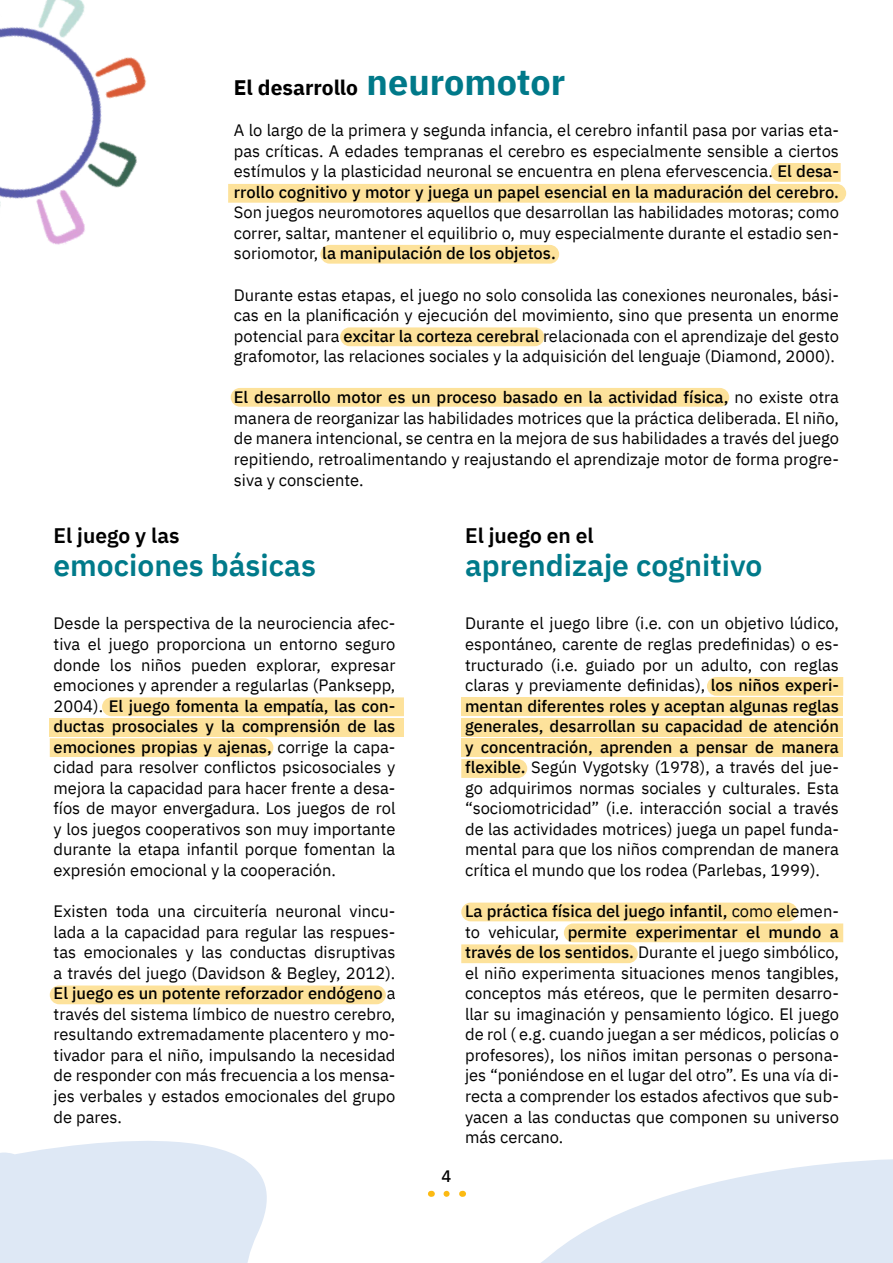
<style>
.page{position:relative;width:893px;height:1263px;background:#fff}
.page>*{position:absolute;margin:0;border:0;box-sizing:border-box;transform-origin:0 0}
.t1{font:600 30px "IBM Plex Sans";color:#007a8a}
.t2{font:700 21px "IBM Plex Sans";color:#000}
.t3{font:600 21px "IBM Plex Sans";color:#000}
.t4{font:16.5px/20.5px "IBM Plex Sans";color:#000;text-align:justify}
.t5{font:500 16.5px "IBM Plex Sans";color:#000}
.s1{font-size:36px;color:#007989}
.s2{font-weight:500}
</style>
<div class="page">
<img style="left:0;top:0;width:147px;height:245px">
<svg style="left:0;top:1141px;width:893px;height:122px;fill:#dee8f5"></svg>
<svg style="left:228px;top:163px;width:618px;height:40px"></svg>
<div style="left:320px;top:245px;width:239px;height:19px;background:#fde29b;border-radius:9px"></div>
<div style="left:340px;top:327px;width:204px;height:19px;background:#fde29b;border-radius:9px"></div>
<div style="left:231px;top:388px;width:498px;height:19px;background:#fde29b;border-radius:9px"></div>
<div style="left:50px;top:718px;width:354px;height:19px;background:#fde29b"></div>
<div style="left:461px;top:697px;width:382px;height:19px;background:#fde29b"></div>
<div style="left:461px;top:718px;width:382px;height:19px;background:#fde29b"></div>
<div style="left:461px;top:739px;width:382px;height:18px;background:#fde29b"></div>
<div style="left:102px;top:697px;width:302px;height:19px;background:#fde29b"></div>
<div style="left:707px;top:677px;width:136px;height:19px;background:#fde29b"></div>
<svg style="left:461px;top:759px;width:66px;height:19px"></svg>
<svg style="left:461px;top:923px;width:382px;height:40px"></svg>
<div style="left:50px;top:738px;width:223px;height:19px;background:#fde29b"></div>
<div style="left:50px;top:985px;width:336px;height:19px;background:#fde29b;border-radius:9px"></div>
<div style="left:461px;top:902px;width:336px;height:19px;background:#fde29b;border-radius:9px"></div>
<p class="t2" style="left:234px;top:71px;width:333px">El desarrollo <span class="s1">neuromotor</span></p>
<p class="t4" style="left:234px;top:119px;width:607px">A lo largo de la primera y segunda infancia, el cerebro infantil pasa por varias eta&shy;pas críticas. A edades tempranas el cerebro es especialmente sensible a ciertos estímulos y la plasticidad neuronal se encuentra en plena efervescencia. <span class="s2">El desa&shy;rrollo cognitivo y motor y juega un papel esencial en la maduración del cerebro.</span></p>
<p class="t4" style="left:234px;top:201px;width:607px">Son juegos neuromotores aquellos que desarrollan las habilidades motoras; como correr, saltar, mantener el equilibrio o, muy especialmente durante el estadio sen&shy;soriomotor, <span class="s2">la manipulación de los objetos.</span></p>
<p class="t4" style="left:234px;top:283px;width:607px">Durante estas etapas, el juego no solo consolida las conexiones neuronales, bási&shy;cas en la planificación y ejecución del movimiento, sino que presenta un enorme potencial para <span class="s2">excitar la corteza cerebral</span> relacionada con el aprendizaje del gesto grafomotor, las relaciones sociales y la adquisición del lenguaje (Diamond, 2000).</p>
<p class="t4" style="left:234px;top:386px;width:607px"><span class="s2">El desarrollo motor es un proceso basado en la actividad física,</span> no existe otra manera de reorganizar las habilidades motrices que la práctica deliberada. El niño, de manera intencional, se centra en la mejora de sus habilidades a través del juego repitiendo, retroalimentando y reajustando el aprendizaje motor de forma progre&shy;siva y consciente.</p>
<p class="t3" style="left:54px;top:519px;width:128px">El juego y las</p>
<h1 class="t1" style="left:54px;top:542px;width:264px">emociones básicas</h1>
<p class="t4" style="left:54px;top:612px;width:343px">Desde la perspectiva de la neurociencia afec&shy;tiva el juego proporciona un entorno seguro donde los niños pueden explorar, expresar emociones y aprender a regularlas (Panksepp, 2004). <span class="s2">El juego fomenta la empatía, las con&shy;ductas prosociales y la comprensión de las emociones propias y ajenas,</span> corrige la capa&shy;cidad para resolver conflictos psicosociales y mejora la capacidad para hacer frente a desa&shy;fíos de mayor envergadura. Los juegos de rol y los juegos cooperativos son muy importante durante la etapa infantil porque fomentan la expresión emocional y la cooperación.</p>
<p class="t4" style="left:54px;top:900px;width:343px">Existen toda una circuitería neuronal vincu&shy;lada a la capacidad para regular las respues&shy;tas emocionales y las conductas disruptivas a través del juego (Davidson &amp; Begley, 2012).<br><span class="s2">El juego es un potente reforzador endógeno</span> a través del sistema límbico de nuestro cerebro, resultando extremadamente placentero y mo&shy;tivador para el niño, impulsando la necesidad de responder con más frecuencia a los mensa&shy;jes verbales y estados emocionales del grupo de pares.</p>
<p class="t5" style="left:442px;top:1163px;width:11px">4</p>
<p class="t3" style="left:465px;top:519px;width:130px">El juego en el</p>
<h1 class="t1" style="left:465px;top:542px;width:299px">aprendizaje cognitivo</h1>
<p class="t4" style="left:465px;top:612px;width:375px">Durante el juego libre (i.e. con un objetivo lúdico, espontáneo, carente de reglas predefinidas) o es&shy;tructurado (i.e. guiado por un adulto, con reglas claras y previamente definidas), <span class="s2">los niños experi&shy;mentan diferentes roles y aceptan algunas reglas generales, desarrollan su capacidad de atención y concentración, aprenden a pensar de manera flexible.</span> Según Vygotsky (1978), a través del jue&shy;go adquirimos normas sociales y culturales. Esta “sociomotricidad” (i.e. interacción social a través de las actividades motrices) juega un papel funda&shy;mental para que los niños comprendan de manera crítica el mundo que los rodea (Parlebas, 1999).</p>
<p class="t4" style="left:465px;top:900px;width:375px"><span class="s2">La práctica física del juego infantil,</span> como elemen&shy;to vehicular, <span class="s2">permite experimentar el mundo a través de los sentidos.</span> Durante el juego simbólico, el niño experimenta situaciones menos tangibles, conceptos más etéreos, que le permiten desarro&shy;llar su imaginación y pensamiento lógico. El juego de rol ( e.g. cuando juegan a ser médicos, policías o profesores), los niños imitan personas o persona&shy;jes “poniéndose en el lugar del otro”. Es una vía di&shy;recta a comprender los estados afectivos que sub&shy;yacen a las conductas que componen su universo más cercano.</p>
</div>
